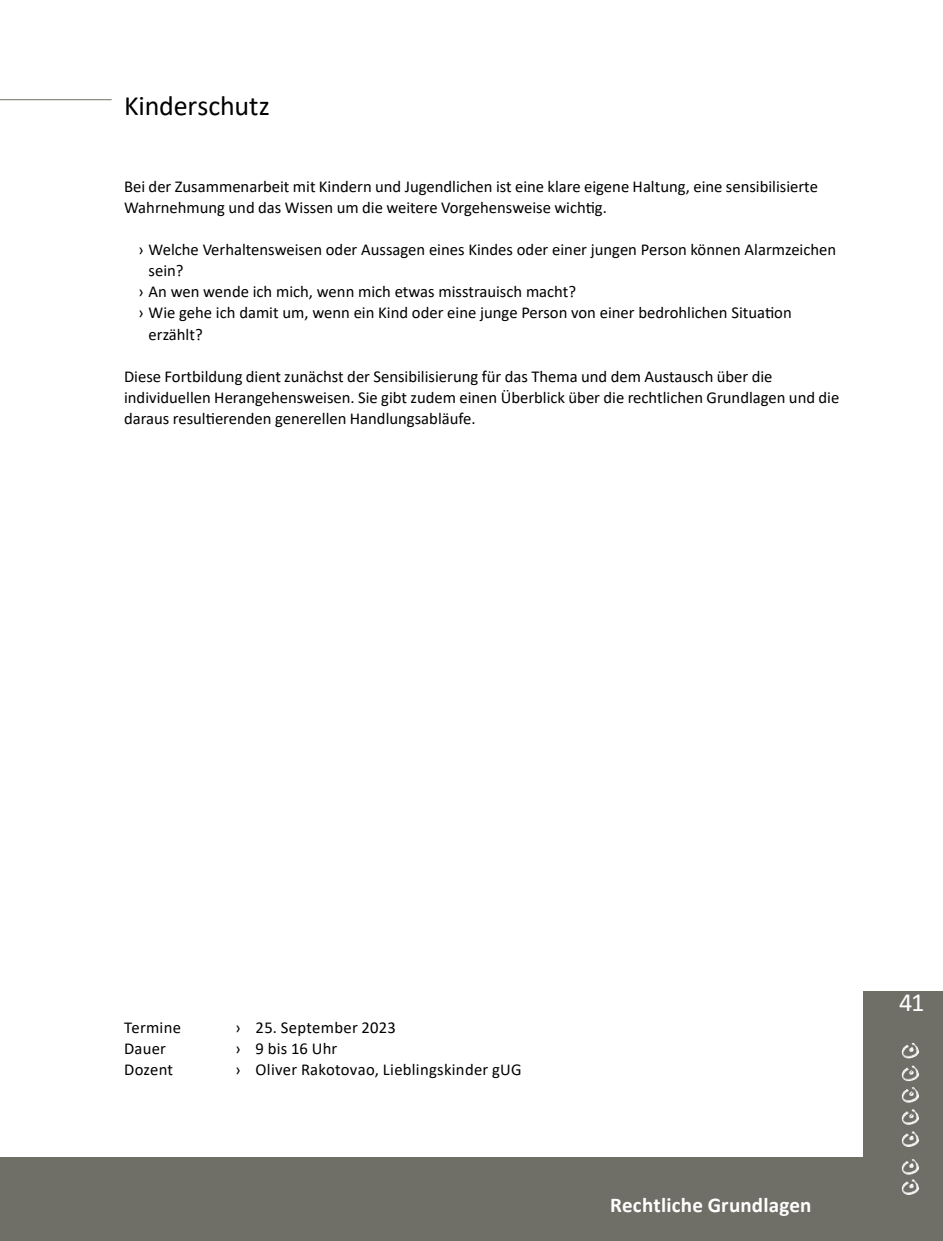
<style>
.page{position:relative;width:943px;height:1241px;background:#fff}
.page>*{position:absolute;margin:0;border:0;box-sizing:border-box;transform-origin:0 0}
.t1{font:28px "Calibri";letter-spacing:-.005em;color:#000}
.t2{font:26.25px "Calibri";color:#fff}
.t3{font:700 21px "Calibri";letter-spacing:.01em;color:#fff}
.t4{font:16.62px/21px "Calibri";color:#000}
</style>
<div class="page">
<div style="left:864px;top:991px;width:79px;height:249px;background:#706f67"></div>
<hr style="left:0;top:99px;width:112px;height:1px;background:#706f67">
<img style="left:901px;top:1159px;width:18px;height:15px">
<img style="left:901px;top:1042px;width:18px;height:16px">
<img style="left:901px;top:1179px;width:18px;height:15px">
<img style="left:901px;top:1087px;width:18px;height:15px">
<img style="left:901px;top:1109px;width:18px;height:15px">
<img style="left:901px;top:1065px;width:18px;height:15px">
<img style="left:901px;top:1131px;width:18px;height:15px">
<div style="left:0;top:1157px;width:871px;height:83px;background:#706f67"></div>
<h1 class="t1" style="left:124px;top:87px;width:147px">Kinderschutz</h1>
<p class="t4" style="left:124px;top:176px;width:695px">Bei der Zusammenarbeit mit Kindern und Jugendlichen ist eine klare eigene Haltung, eine sensibilisierte<br>Wahrnehmung und das Wissen um die weitere Vorgehensweise wichtig.</p>
<p class="t4" style="left:138px;top:239px;width:699px">› Welche Verhaltensweisen oder Aussagen eines Kindes oder einer jungen Person können Alarmzeichen</p>
<p class="t4" style="left:149px;top:260px;width:37px">sein?</p>
<p class="t4" style="left:138px;top:281px;width:439px">› An wen wende ich mich, wenn mich etwas misstrauisch macht?</p>
<p class="t4" style="left:138px;top:302px;width:655px">› Wie gehe ich damit um, wenn ein Kind oder eine junge Person von einer bedrohlichen Situation</p>
<p class="t4" style="left:149px;top:323px;width:56px">erzählt?</p>
<p class="t4" style="left:124px;top:365px;width:716px">Diese Fortbildung dient zunächst der Sensibilisierung für das Thema und dem Austausch über die individuellen Herangehensweisen. Sie gibt zudem einen Überblick über die rechtlichen Grundlagen und die daraus resultierenden generellen Handlungsabläufe.</p>
<p class="t4" style="left:124px;top:1015px;width:58px">Termine</p>
<p class="t4" style="left:235px;top:1015px;width:7px">›</p>
<p class="t4" style="left:124px;top:1036px;width:44px">Dauer</p>
<p class="t4" style="left:235px;top:1036px;width:7px">›</p>
<p class="t4" style="left:124px;top:1057px;width:51px">Dozent</p>
<p class="t4" style="left:235px;top:1057px;width:7px">›</p>
<p class="t4" style="left:255px;top:1015px;width:267px">25. September 2023<br>9 bis 16 Uhr<br>Oliver Rakotovao, Lieblingskinder gUG</p>
<p class="t3" style="left:610px;top:1189px;width:203px">Rechtliche Grundlagen</p>
<h2 class="t2" style="left:899px;top:983px;width:27px">41</h2>
</div>
